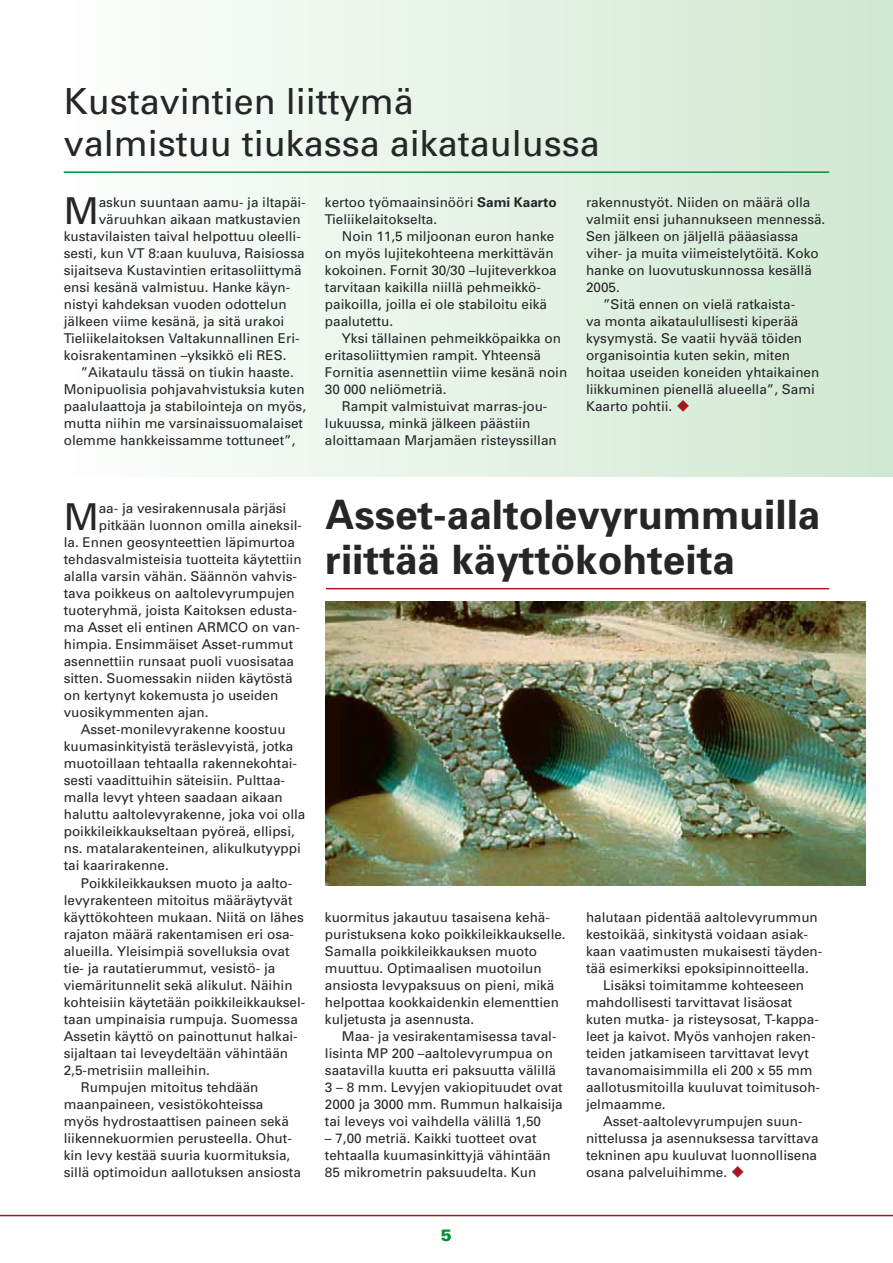
<style>
.page{position:relative;width:893px;height:1263px;background:#fff}
.page>*{position:absolute;margin:0;border:0;box-sizing:border-box;transform-origin:0 0}
.t1{font:700 40.5px/45px "Univers";color:#262628}
.t2{font:37.05px "Univers";color:#262628}
.t3{font:36px/42px "Univers";color:#262628}
.t4{font:900 16.5px "Univers";color:#008d35}
.t5{font:13.5px/17px "Univers";color:#262628}
.s1{font-weight:700}
.s2{color:#a31823}
</style>
<div class="page">
<div style="left:34px;top:0;width:859px;height:476px;background:linear-gradient(to right,#fff,#cfe8d0)"></div>
<hr style="left:64px;top:171px;width:765px;height:2px;background:#008d35">
<img style="left:325px;top:601px;width:540px;height:284px">
<hr style="left:326px;top:588px;width:503px;height:1px;background:#a31823">
<hr style="left:0;top:1215px;width:893px;height:1px;background:#a31823">
<h3 class="t3" style="left:64px;top:80px;width:538px">Kustavintien liittymä<br>valmistuu tiukassa aikataulussa</h3>
<h2 class="t2" style="left:64px;top:188px;width:36px">M</h2>
<p class="t5" style="left:99px;top:194px;width:209px">askun suuntaan aamu- ja iltapäi-</p>
<p class="t5" style="left:99px;top:211px;width:203px">väruuhkan aikaan matkustavien</p>
<p class="t5" style="left:64px;top:228px;width:239px">kustavilaisten taival helpottuu oleelli-</p>
<p class="t5" style="left:64px;top:245px;width:242px">sesti, kun VT 8:aan kuuluva, Raisiossa</p>
<p class="t5" style="left:64px;top:262px;width:239px">sijaitseva Kustavintien eritasoliittymä</p>
<p class="t5" style="left:64px;top:279px;width:228px">ensi kesänä valmistuu. Hanke käyn-</p>
<p class="t5" style="left:64px;top:296px;width:224px">nistyi kahdeksan vuoden odottelun</p>
<p class="t5" style="left:64px;top:313px;width:222px">jälkeen viime kesänä, ja sitä urakoi</p>
<p class="t5" style="left:64px;top:330px;width:237px">Tieliikelaitoksen Valtakunnallinen Eri-</p>
<p class="t5" style="left:64px;top:347px;width:224px">koisrakentaminen –yksikkö eli RES.</p>
<p class="t5" style="left:81px;top:364px;width:215px">”Aikataulu tässä on tiukin haaste.</p>
<p class="t5" style="left:64px;top:381px;width:242px">Monipuolisia pohjavahvistuksia kuten</p>
<p class="t5" style="left:64px;top:398px;width:244px">paalulaattoja ja stabilointeja on myös,</p>
<p class="t5" style="left:64px;top:415px;width:241px">mutta niihin me varsinaissuomalaiset</p>
<p class="t5" style="left:64px;top:432px;width:233px">olemme hankkeissamme tottuneet”,</p>
<p class="t5" style="left:325px;top:194px;width:233px">kertoo työmaainsinööri <span class="s1">Sami Kaarto<br></span>Tieliikelaitokselta.</p>
<p class="t5" style="left:325px;top:228px;width:233px;text-indent:17px">Noin 11,5 miljoonan euron hanke on myös lujitekohteena merkittävän kokoinen. Fornit 30/30 –lujiteverkkoa tarvitaan kaikilla niillä pehmeikkö&shy;paikoilla, joilla ei ole stabiloitu eikä paalutettu.</p>
<p class="t5" style="left:325px;top:330px;width:244px;text-indent:17px">Yksi tällainen pehmeikköpaikka on eritasoliittymien rampit. Yhteensä Fornitia asennettiin viime kesänä noin 30 000 neliömetriä.</p>
<p class="t5" style="left:325px;top:398px;width:233px;text-indent:17px">Rampit valmistuivat marras-jou&shy;lukuussa, minkä jälkeen päästiin aloittamaan Marjamäen risteyssillan</p>
<p class="t5" style="left:586px;top:194px;width:226px">rakennustyöt. Niiden on määrä olla</p>
<p class="t5" style="left:586px;top:211px;width:241px">valmiit ensi juhannukseen mennessä.</p>
<p class="t5" style="left:586px;top:228px;width:214px">Sen jälkeen on jäljellä pääasiassa</p>
<p class="t5" style="left:586px;top:245px;width:234px">viher- ja muita viimeistelytöitä. Koko</p>
<p class="t5" style="left:586px;top:262px;width:227px">hanke on luovutuskunnossa kesällä</p>
<p class="t5" style="left:586px;top:279px;width:35px">2005.</p>
<p class="t5" style="left:603px;top:296px;width:194px">”Sitä ennen on vielä ratkaista-</p>
<p class="t5" style="left:586px;top:313px;width:214px">va monta aikataulullisesti kiperää</p>
<p class="t5" style="left:586px;top:330px;width:218px">kysymystä. Se vaatii hyvää töiden</p>
<p class="t5" style="left:586px;top:347px;width:206px">organisointia kuten sekin, miten</p>
<p class="t5" style="left:586px;top:364px;width:235px">hoitaa useiden koneiden yhtaikainen</p>
<p class="t5" style="left:586px;top:381px;width:230px">liikkuminen pienellä alueella”, Sami</p>
<p class="t5" style="left:586px;top:398px;width:106px">Kaarto pohtii. <span class="s2">◆</span></p>
<h2 class="t2" style="left:64px;top:494px;width:36px">M</h2>
<p class="t5" style="left:99px;top:500px;width:189px">aa- ja vesirakennusala pärjäsi</p>
<p class="t5" style="left:99px;top:517px;width:205px">pitkään luonnon omilla aineksil-</p>
<p class="t5" style="left:64px;top:534px;width:233px">la. Ennen geosynteettien läpimurtoa</p>
<p class="t5" style="left:64px;top:551px;width:239px">tehdasvalmisteisia tuotteita käytettiin</p>
<p class="t5" style="left:64px;top:568px;width:235px">alalla varsin vähän. Säännön vahvis-</p>
<p class="t5" style="left:64px;top:585px;width:233px">tava poikkeus on aaltolevyrumpujen</p>
<p class="t5" style="left:64px;top:602px;width:235px">tuoteryhmä, joista Kaitoksen edusta-</p>
<p class="t5" style="left:64px;top:619px;width:238px">ma Asset eli entinen ARMCO on van-</p>
<p class="t5" style="left:64px;top:636px;width:231px">himpia. Ensimmäiset Asset-rummut</p>
<p class="t5" style="left:64px;top:653px;width:232px">asennettiin runsaat puoli vuosisataa</p>
<p class="t5" style="left:64px;top:670px;width:230px">sitten. Suomessakin niiden käytöstä</p>
<p class="t5" style="left:64px;top:687px;width:216px">on kertynyt kokemusta jo useiden</p>
<p class="t5" style="left:64px;top:704px;width:146px">vuosikymmenten ajan.</p>
<p class="t5" style="left:81px;top:721px;width:206px">Asset-monilevyrakenne koostuu</p>
<p class="t5" style="left:64px;top:738px;width:231px">kuumasinkityistä teräslevyistä, jotka</p>
<p class="t5" style="left:64px;top:755px;width:235px">muotoillaan tehtaalla rakennekohtai-</p>
<p class="t5" style="left:64px;top:772px;width:223px">sesti vaadittuihin säteisiin. Pulttaa-</p>
<p class="t5" style="left:64px;top:789px;width:221px">malla levyt yhteen saadaan aikaan</p>
<p class="t5" style="left:64px;top:806px;width:243px">haluttu aaltolevyrakenne, joka voi olla</p>
<p class="t5" style="left:64px;top:823px;width:233px">poikkileikkaukseltaan pyöreä, ellipsi,</p>
<p class="t5" style="left:64px;top:840px;width:239px">ns. matalarakenteinen, alikulkutyyppi</p>
<p class="t5" style="left:64px;top:857px;width:107px">tai kaarirakenne.</p>
<p class="t5" style="left:81px;top:874px;width:213px">Poikkileikkauksen muoto ja aalto-</p>
<p class="t5" style="left:64px;top:891px;width:230px">levyrakenteen mitoitus määräytyvät</p>
<p class="t5" style="left:64px;top:908px;width:242px">käyttökohteen mukaan. Niitä on lähes</p>
<p class="t5" style="left:64px;top:925px;width:232px">rajaton määrä rakentamisen eri osa-</p>
<p class="t5" style="left:64px;top:942px;width:227px">alueilla. Yleisimpiä sovelluksia ovat</p>
<p class="t5" style="left:64px;top:959px;width:213px">tie- ja rautatierummut, vesistö- ja</p>
<p class="t5" style="left:64px;top:976px;width:230px">viemäritunnelit sekä alikulut. Näihin</p>
<p class="t5" style="left:64px;top:993px;width:243px">kohteisiin käytetään poikkileikkauksel-</p>
<p class="t5" style="left:64px;top:1010px;width:236px">taan umpinaisia rumpuja. Suomessa</p>
<p class="t5" style="left:64px;top:1027px;width:236px">Assetin käyttö on painottunut halkai-</p>
<p class="t5" style="left:64px;top:1044px;width:226px">sijaltaan tai leveydeltään vähintään</p>
<p class="t5" style="left:64px;top:1061px;width:148px">2,5-metrisiin malleihin.</p>
<p class="t5" style="left:81px;top:1078px;width:179px">Rumpujen mitoitus tehdään</p>
<p class="t5" style="left:64px;top:1095px;width:201px">maanpaineen, vesistökohteissa</p>
<p class="t5" style="left:64px;top:1112px;width:227px">myös hydrostaattisen paineen sekä</p>
<p class="t5" style="left:64px;top:1129px;width:230px">liikennekuormien perusteella. Ohut-</p>
<p class="t5" style="left:64px;top:1146px;width:228px">kin levy kestää suuria kuormituksia,</p>
<p class="t5" style="left:64px;top:1163px;width:239px">sillä optimoidun aallotuksen ansiosta</p>
<h1 class="t1" style="left:325px;top:491px;width:497px">Asset-aaltolevyrummuilla riittää käyttökohteita</h1>
<p class="t5" style="left:325px;top:908px;width:242px">kuormitus jakautuu tasaisena kehä&shy;puristuksena koko poikkileikkaukselle.<br>Samalla poikkileikkauksen muoto muuttuu. Optimaalisen muotoilun ansiosta levypaksuus on pieni, mikä helpottaa kookkaidenkin elementtien kuljetusta ja asennusta.</p>
<p class="t5" style="left:325px;top:1027px;width:239px;text-indent:17px">Maa- ja vesirakentamisessa taval&shy;lisinta MP 200 –aaltolevyrumpua on saatavilla kuutta eri paksuutta välillä 3 – 8 mm. Levyjen vakiopituudet ovat 2000 ja 3000 mm. Rummun halkaisija tai leveys voi vaihdella välillä 1,50</p>
<p class="t5" style="left:325px;top:1129px;width:227px">– 7,00 metriä. Kaikki tuotteet ovat tehtaalla kuumasinkittyjä vähintään<br>85 mikrometrin paksuudelta. Kun</p>
<p class="t4" style="left:441px;top:1224px;width:13px">5</p>
<p class="t5" style="left:586px;top:908px;width:233px">halutaan pidentää aaltolevyrummun</p>
<p class="t5" style="left:586px;top:925px;width:224px">kestoikää, sinkitystä voidaan asiak-</p>
<p class="t5" style="left:586px;top:942px;width:238px">kaan vaatimusten mukaisesti täyden-</p>
<p class="t5" style="left:586px;top:959px;width:224px">tää esimerkiksi epoksipinnoitteella.</p>
<p class="t5" style="left:603px;top:976px;width:203px">Lisäksi toimitamme kohteeseen</p>
<p class="t5" style="left:586px;top:993px;width:208px">mahdollisesti tarvittavat lisäosat</p>
<p class="t5" style="left:586px;top:1010px;width:234px">kuten mutka- ja risteysosat, T-kappa-</p>
<p class="t5" style="left:586px;top:1027px;width:231px">leet ja kaivot. Myös vanhojen raken-</p>
<p class="t5" style="left:586px;top:1044px;width:224px">teiden jatkamiseen tarvittavat levyt</p>
<p class="t5" style="left:586px;top:1061px;width:228px">tavanomaisimmilla eli 200 x 55 mm</p>
<p class="t5" style="left:586px;top:1078px;width:236px">aallotusmitoilla kuuluvat toimitusoh-</p>
<p class="t5" style="left:586px;top:1095px;width:81px">jelmaamme.</p>
<p class="t5" style="left:603px;top:1112px;width:201px">Asset-aaltolevyrumpujen suun-</p>
<p class="t5" style="left:586px;top:1129px;width:234px">nittelussa ja asennuksessa tarvittava</p>
<p class="t5" style="left:586px;top:1146px;width:233px">tekninen apu kuuluvat luonnollisena</p>
<p class="t5" style="left:586px;top:1163px;width:160px">osana palveluihimme. <span class="s2">◆</span></p>
</div>
